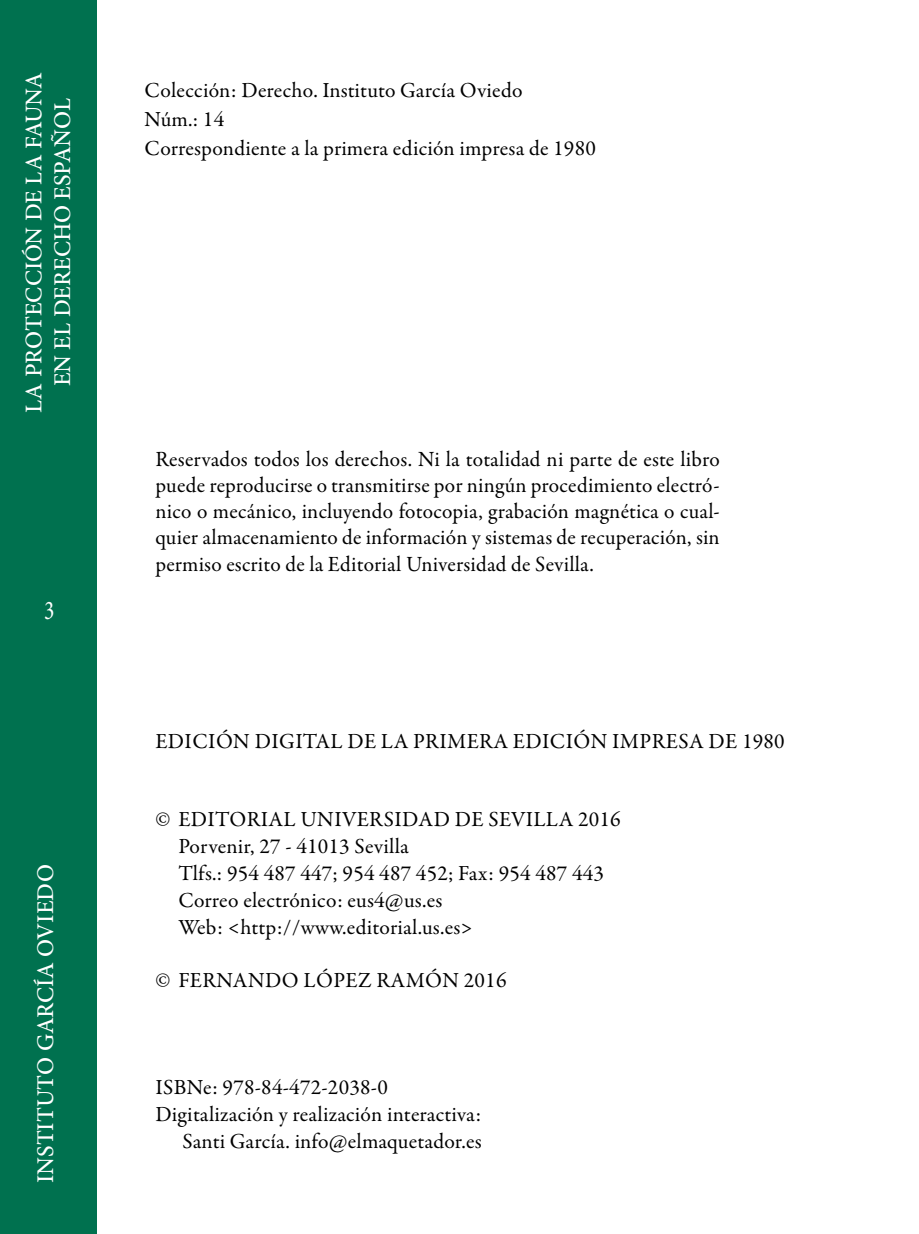
<style>
.page{position:relative;width:919px;height:1234px;background:#fff}
.page>*{position:absolute;margin:0;border:0;box-sizing:border-box;transform-origin:0 0}
.t1{font:27px "Minion Pro";color:#fff;scale:.8 1}
.t2{font:500 24px/28.8px "Minion Pro";color:#fff;text-align:center}
.t3{font:21.9px/26.1px "Garamond Premr Pro";letter-spacing:.01em;color:#000;text-align:justify}
.t4{font:21.6px/26.7px "Garamond Premr Pro";letter-spacing:.01em;color:#000}
</style>
<div class="page">
<div style="left:0;top:0;width:96px;height:1233px;background:#00714f"></div>
<p class="t2" style="left:19px;top:413px;width:342px;rotate:-90deg">LA PROTECCIÓN DE LA FAUNA<br>EN EL DERECHO ESPAÑOL</p>
<p class="t1" style="left:44px;top:592px;width:14px">3</p>
<p class="t2" style="left:31px;top:1182px;width:320px;rotate:-90deg">INSTITUTO GARCÍA OVIEDO</p>
<p class="t4" style="left:145px;top:76px;width:452px;line-height:29.1px">Colección: Derecho. Instituto García Oviedo<br>Núm.: 14<br>Correspondiente a la primera edición impresa de 1980</p>
<p class="t3" style="left:155px;top:446px;width:566px">Reservados todos los derechos. Ni la totalidad ni parte de este libro puede reproducirse o transmitirse por ningún procedimiento electró&shy;nico o mecánico, incluyendo fotocopia, grabación magnética o cual&shy;quier almacenamiento de información y sistemas de recuperación, sin permiso escrito de la Editorial Universidad de Sevilla.</p>
<p class="t4" style="left:155px;top:727px;width:630px">EDICIÓN DIGITAL DE LA PRIMERA EDICIÓN IMPRESA DE 1980</p>
<p class="t4" style="left:178px;top:806px;width:444px;text-indent:-23px">© EDITORIAL UNIVERSIDAD DE SEVILLA 2016<br>Porvenir, 27 - 41013 Sevilla<br>Tlfs.: 954 487 447; 954 487 452; Fax: 954 487 443<br>Correo electrónico: eus4@us.es<br>Web: &lt;http://www.editorial.us.es&gt;</p>
<p class="t4" style="left:155px;top:967px;width:352px">© FERNANDO LÓPEZ RAMÓN 2016</p>
<p class="t4" style="left:155px;top:1074px;width:234px">ISBNe: 978-84-472-2038-0</p>
<p class="t4" style="left:155px;top:1101px;width:327px">Digitalización y realización interactiva:</p>
<p class="t4" style="left:182px;top:1128px;width:300px">Santi García. info@elmaquetador.es</p>
</div>
